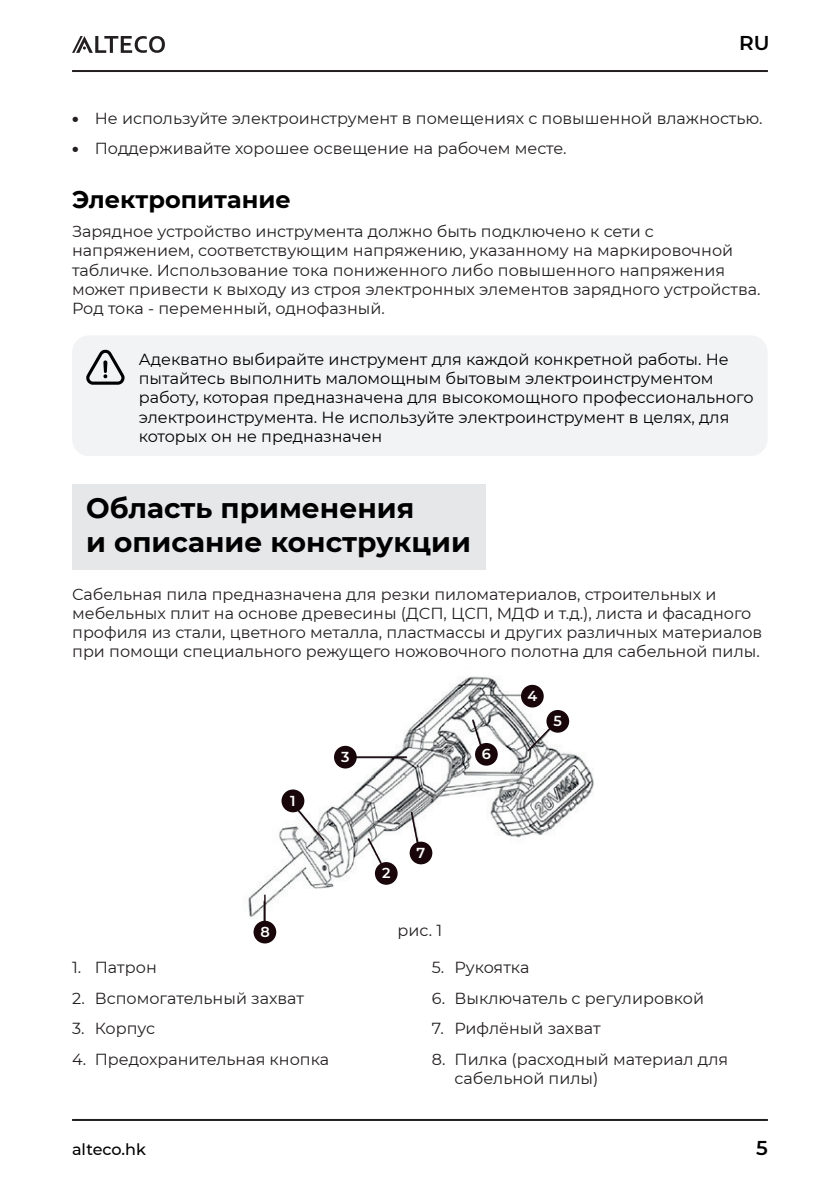
<style>
.page{position:relative;width:840px;height:1191px;background:#fff}
.page>*{position:absolute;margin:0;border:0;box-sizing:border-box;transform-origin:0 0}
.t1{font:700 28px/33.6px "Montserrat";color:#000}
.t2{font:700 24px "Montserrat";color:#000}
.t3{font:600 20px "Montserrat";color:#000}
.t4{font:16px/19.2px "Montserrat";color:#231f20}
.t5{font:16px/19.2px "Montserrat";color:#000}
.t6{font:500 16px "Montserrat";color:#000}
.t7{font:600 14.4px "Montserrat";color:#fff}
.s1{font-weight:900}
</style>
<div class="page">
<hr style="left:72px;top:70px;width:695px;height:2px;background:#231f20">
<hr style="left:72px;top:1119px;width:695px;height:2px;background:#231f20">
<svg style="left:72px;top:36px;width:93px;height:17px"></svg>
<div style="left:72px;top:484px;width:413px;height:86px;background:#e6e7e9"></div>
<div style="left:72px;top:335px;width:695px;height:121px;background:#f2f3f4;border-radius:17px"></div>
<svg style="left:86px;top:349px;width:38px;height:36px"></svg>
<img style="left:248px;top:676px;width:346px;height:268px">
<svg style="left:288px;top:799px;width:38px;height:43px"></svg>
<hr style="left:264px;top:894px;width:1px;height:33px;background:#17050b">
<hr style="left:352px;top:756px;width:54px;height:2px;background:#17050b">
<svg style="left:366px;top:836px;width:23px;height:41px"></svg>
<svg style="left:409px;top:810px;width:11px;height:39px"></svg>
<svg style="left:470px;top:718px;width:16px;height:41px"></svg>
<svg style="left:525px;top:721px;width:32px;height:32px"></svg>
<div style="left:375px;top:862px;width:22px;height:22px;background:#18060b;border-radius:50%"></div>
<div style="left:334px;top:746px;width:22px;height:22px;background:#18060b;border-radius:50%"></div>
<div style="left:546px;top:710px;width:23px;height:22px;background:#18060b;border-radius:50%"></div>
<div style="left:475px;top:743px;width:22px;height:22px;background:#18060b;border-radius:50%"></div>
<div style="left:409px;top:841px;width:23px;height:23px;background:#18060b;border-radius:50%"></div>
<div style="left:520px;top:685px;width:23px;height:22px;background:#18060b;border-radius:50%"></div>
<div style="left:281px;top:789px;width:23px;height:23px;background:#18060b;border-radius:50%"></div>
<div style="left:253px;top:920px;width:23px;height:23px;background:#18060b;border-radius:50%"></div>
<p class="t3" style="left:738px;top:29px;width:32px">RU</p>
<p class="t4" style="left:72px;top:108px;width:691px"><span class="s1">•</span> Не используйте электроинструмент в помещениях с повышенной влажностью.</p>
<p class="t4" style="left:72px;top:138px;width:496px"><span class="s1">•</span> Поддерживайте хорошее освещение на рабочем месте.</p>
<h2 class="t2" style="left:72px;top:182px;width:220px">Электропитание</h2>
<p class="t4" style="left:72px;top:221px;width:689px">Зарядное устройство инструмента должно быть подключено к сети с напряжением, соответствующим напряжению, указанному на маркировочной табличке. Использование тока пониженного либо повышенного напряжения может привести к выходу из строя электронных элементов зарядного устройства.<br>Род тока - переменный, однофазный.</p>
<p class="t5" style="left:139px;top:349px;width:616px">Адекватно выбирайте инструмент для каждой конкретной работы. Не пытайтесь выполнить маломощным бытовым электроинструментом работу, которая предназначена для высокомощного профессионального электроинструмента. Не используйте электроинструмент в целях, для которых он не предназначен</p>
<h1 class="t1" style="left:86px;top:490px;width:386px">Область применения<br>и описание конструкции</h1>
<p class="t4" style="left:72px;top:584px;width:691px">Сабельная пила предназначена для резки пиломатериалов, строительных и мебельных плит на основе древесины (ДСП, ЦСП, МДФ и т.д.), листа и фасадного профиля из стали, цветного металла, пластмассы и других различных материалов при помощи специального режущего ножовочного полотна для сабельной пилы.</p>
<p class="t7" style="left:290px;top:791px;width:7px">1</p>
<p class="t7" style="left:341px;top:747px;width:10px">3</p>
<p class="t7" style="left:260px;top:921px;width:11px">8</p>
<p class="t4" style="left:72px;top:957px;width:86px">1. Патрон</p>
<p class="t4" style="left:72px;top:988px;width:233px">2. Вспомогательный захват</p>
<p class="t4" style="left:72px;top:1018px;width:85px">3. Корпус</p>
<p class="t4" style="left:72px;top:1049px;width:258px">4. Предохранительная кнопка</p>
<p class="t7" style="left:481px;top:744px;width:11px">6</p>
<p class="t7" style="left:527px;top:686px;width:11px">4</p>
<p class="t7" style="left:553px;top:711px;width:10px">5</p>
<p class="t7" style="left:382px;top:863px;width:10px">2</p>
<p class="t7" style="left:416px;top:842px;width:10px">7</p>
<p class="t4" style="left:397px;top:920px;width:46px">рис. 1</p>
<p class="t4" style="left:431px;top:957px;width:99px">5. Рукоятка</p>
<p class="t4" style="left:431px;top:988px;width:274px">6. Выключатель с регулировкой</p>
<p class="t4" style="left:431px;top:1018px;width:170px">7. Рифлёный захват</p>
<p class="t4" style="left:454px;top:1049px;width:275px;text-indent:-23px">8. Пилка (расходный материал для сабельной пилы)</p>
<p class="t6" style="left:72px;top:1138px;width:75px">alteco.hk</p>
<p class="t3" style="left:755px;top:1133px;width:13px">5</p>
</div>
